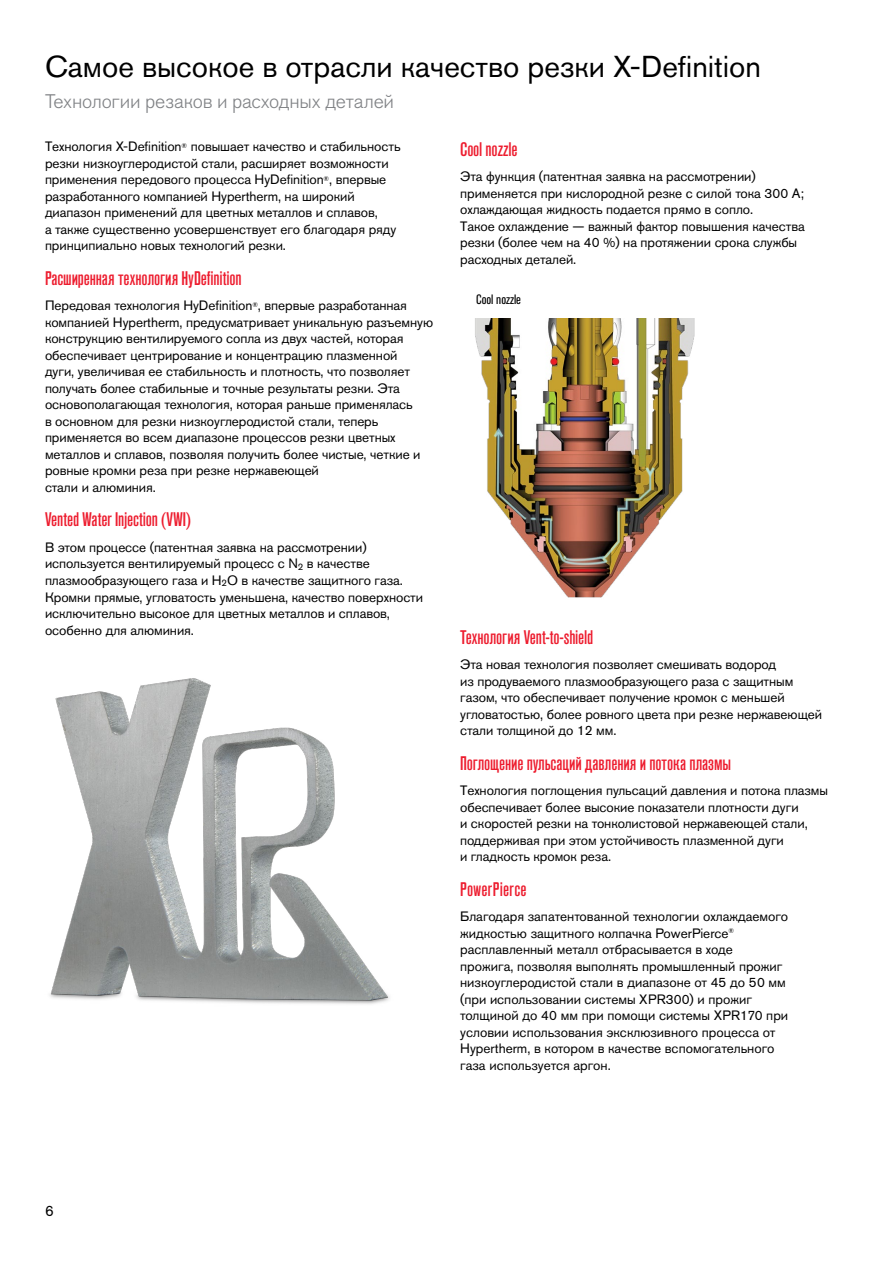
<style>
.page{position:relative;width:893px;height:1263px;background:#fff}
.page>*{position:absolute;margin:0;border:0;box-sizing:border-box;transform-origin:0 0}
.Head_A_indent_-_20_2{font:30px "Akzidenz Grotesk Pro";color:#000}
.Head_B_indent_-_14_1{font:500 condensed 19.5px "Akzidenz Grotesk Pro";letter-spacing:-.005em;color:#ed1c2e}
.Intro_para_indent{font:300 19.5px "Akzidenz Grotesk Pro";letter-spacing:-.01em;color:#808285}
.Head_B_indent_-_14_1-2{font:500 condensed 19.5px "Akzidenz Grotesk Pro";letter-spacing:.02em;color:#ed1c2e}
.t1{font:15px "Akzidenz Grotesk Pro";color:#000}
.Text{font:13.5px/16.5px "Akzidenz Grotesk Pro";letter-spacing:-.005em;color:#000}
.Captions_-_9_11_reg{font:condensed 13.5px "Akzidenz Grotesk Pro";color:#000}
</style>
<div class="page">
<img style="left:475px;top:319px;width:220px;height:279px">
<img style="left:50px;top:678px;width:339px;height:326px">
<p class="Head_A_indent_-_20_2" style="left:45px;top:47px;width:718px">Самое высокое в отрасли качество резки X-Definition</p>
<p class="Intro_para_indent" style="left:45px;top:89px;width:351px">Технологии резаков и расходных деталей</p>
<p class="Head_B_indent_-_14_1" style="left:460px;top:136px;width:59px">Cool nozzle</p>
<p class="Text" style="left:460px;top:168px;width:346px">Эта функция (патентная заявка на рассмотрении) применяется при кислородной резке с силой тока 300 А; охлаждающая жидкость подается прямо в сопло.<br>Такое охлаждение — важный фактор повышения качества резки (более чем на 40 %) на протяжении срока службы расходных деталей.</p>
<p class="Captions_-_9_11_reg" style="left:476px;top:291px;width:47px">Cool nozzle</p>
<p class="Text" style="left:45px;top:138px;width:357px">Технология X-Definition<sup>®</sup> повышает качество и стабильность резки низкоуглеродистой стали, расширяет возможности применения передового процесса HyDefinition<sup>®</sup>, впервые разработанного компанией Hypertherm, на широкий диапазон применений для цветных металлов и сплавов,<br>а также существенно усовершенствует его благодаря ряду принципиально новых технологий резки.</p>
<p class="Head_B_indent_-_14_1" style="left:45px;top:265px;width:198px">Расширенная технология HyDefinition</p>
<p class="Text" style="left:45px;top:297px;width:390px">Передовая технология HyDefinition<sup>®</sup>, впервые разработанная компанией Hypertherm, предусматривает уникальную разъемную конструкцию вентилируемого сопла из двух частей, которая обеспечивает центрирование и концентрацию плазменной<br>дуги, увеличивая ее стабильность и плотность, что позволяет получать более стабильные и точные результаты резки. Эта основополагающая технология, которая раньше применялась<br>в основном для резки низкоуглеродистой стали, теперь применяется во всем диапазоне процессов резки цветных металлов и сплавов, позволяя получить более чистые, четкие и ровные кромки реза при резке нержавеющей<br>стали и алюминия.</p>
<p class="Head_B_indent_-_14_1" style="left:45px;top:507px;width:147px">Vented Water Injection (VWI)</p>
<p class="Text" style="left:45px;top:539px;width:380px">В этом процессе (патентная заявка на рассмотрении) используется вентилируемый процесс с N<sub>2</sub> в качестве плазмообразующего газа и H<sub>2</sub>O в качестве защитного газа.<br>Кромки прямые, угловатость уменьшена, качество поверхности исключительно высокое для цветных металлов и сплавов, особенно для алюминия.</p>
<p class="Head_B_indent_-_14_1" style="left:460px;top:624px;width:135px">Технология Vent-to-shield</p>
<p class="Text" style="left:460px;top:656px;width:364px">Эта новая технология позволяет смешивать водород<br>из продуваемого плазмообразующего раза с защитным газом, что обеспечивает получение кромок с меньшей угловатостью, более ровного цвета при резке нержавеющей стали толщиной до 12 мм.</p>
<p class="Head_B_indent_-_14_1" style="left:460px;top:750px;width:272px">Поглощение пульсаций давления и потока плазмы</p>
<p class="Text" style="left:460px;top:782px;width:369px">Технология поглощения пульсаций давления и потока плазмы обеспечивает более высокие показатели плотности дуги<br>и скоростей резки на тонколистовой нержавеющей стали, поддерживая при этом устойчивость плазменной дуги<br>и гладкость кромок реза.</p>
<p class="Head_B_indent_-_14_1-2" style="left:460px;top:876px;width:68px">PowerPierce</p>
<p class="Text" style="left:460px;top:908px;width:330px">Благодаря запатентованной технологии охлаждаемого жидкостью защитного колпачка PowerPierce<sup>® </sup>расплавленный металл отбрасывается в ходе прожига, позволяя выполнять промышленный прожиг низкоуглеродистой стали в диапазоне от 45 до 50 мм (при использовании системы XPR300) и прожиг толщиной до 40 мм при помощи системы XPR170 при условии использования эксклюзивного процесса от Hypertherm, в котором в качестве вспомогательного газа используется аргон.</p>
<p class="t1" style="left:45px;top:1201px;width:10px">6</p>
</div>
